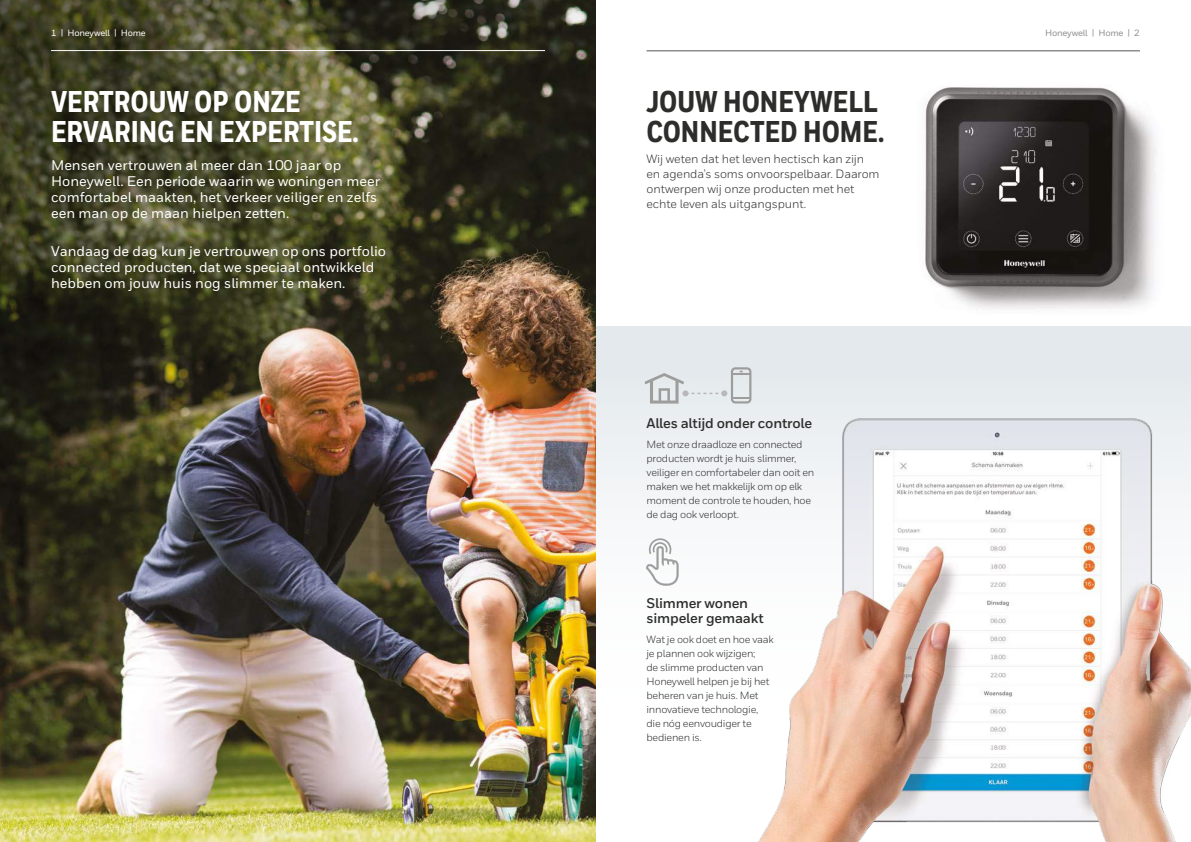
<style>
.page{position:relative;width:1191px;height:842px;background:#fff}
.page>*{position:absolute;margin:0;border:0;box-sizing:border-box;transform-origin:0 0}
.t1{font:800 30px/30px "Honeywell Cond";color:#fff}
.t2{font:800 30px/30px "Honeywell Cond";color:#2d2d2c}
.t3{font:500 14px/16px "Honeywell Sans";color:#fff}
.t4{font:700 14px/15px "Honeywell Sans";letter-spacing:-.015em;color:#2d2d2c}
.t5{font:12px/15px "Honeywell Sans";letter-spacing:-.01em;color:#2d2d2c}
.t6{font:10.5px/14px "Honeywell Sans";letter-spacing:-.025em;color:#2d2d2c}
.t7{font:500 9px "Honeywell Sans";letter-spacing:-.025em;color:#fff}
.t8{font:500 9px "Honeywell Sans";letter-spacing:-.025em;color:#8f8f8e}
</style>
<div class="page">
<div style="left:595px;top:327px;width:596px;height:515px;background:linear-gradient(to bottom,#e6ebee,#fff)"></div>
<img style="left:746px;top:371px;width:445px;height:471px">
<img style="left:901px;top:87px;width:290px;height:240px">
<img style="left:0;top:0;width:595px;height:842px">
<svg style="left:646px;top:538px;width:32px;height:48px"></svg>
<hr style="left:646px;top:51px;width:494px;height:1px;background:#555454">
<hr style="left:51px;top:50px;width:494px;height:1px;background:#fff">
<svg style="left:645px;top:367px;width:106px;height:37px;background:#d8dcde"></svg>
<p class="t7" style="left:51px;top:27px;width:96px">1 | Honeywell | Home</p>
<p class="t8" style="left:1045px;top:28px;width:96px">Honeywell | Home | 2</p>
<h1 class="t1" style="left:51px;top:88px;width:309px">VERTROUW OP ONZE<br>ERVARING EN EXPERTISE.</h1>
<h2 class="t3" style="left:51px;top:157px;width:330px">Mensen vertrouwen al meer dan 100 jaar op Honeywell. Een periode waarin we woningen meer comfortabel maakten, het verkeer veiliger en zelfs een man op de maan hielpen zetten.</h2>
<h2 class="t3" style="left:51px;top:243px;width:336px">Vandaag de dag kun je vertrouwen op ons portfolio connected producten, dat we speciaal ontwikkeld hebben om jouw huis nog slimmer te maken.</h2>
<h1 class="t2" style="left:646px;top:88px;width:239px">JOUW HONEYWELL<br>CONNECTED HOME.</h1>
<p class="t5" style="left:646px;top:151px;width:234px">Wij weten dat het leven hectisch kan zijn en agenda’s soms onvoorspelbaar. Daarom ontwerpen wij onze producten met het echte leven als uitgangspunt.</p>
<h2 class="t4" style="left:646px;top:416px;width:167px">Alles altijd onder controle</h2>
<p class="t6" style="left:646px;top:437px;width:169px">Met onze draadloze en connected producten wordt je huis slimmer, veiliger en comfortabeler dan ooit en maken we het makkelijk om op elk moment de controle te houden, hoe de dag ook verloopt.</p>
<h2 class="t4" style="left:646px;top:596px;width:119px">Slimmer wonen simpeler gemaakt</h2>
<p class="t6" style="left:646px;top:632px;width:129px">Wat je ook doet en hoe vaak je plannen ook wijzigen;<br>de slimme producten van<br>Honeywell helpen je bij het beheren van je huis. Met innovatieve technologie, die nóg eenvoudiger te bedienen is.</p>
</div>
